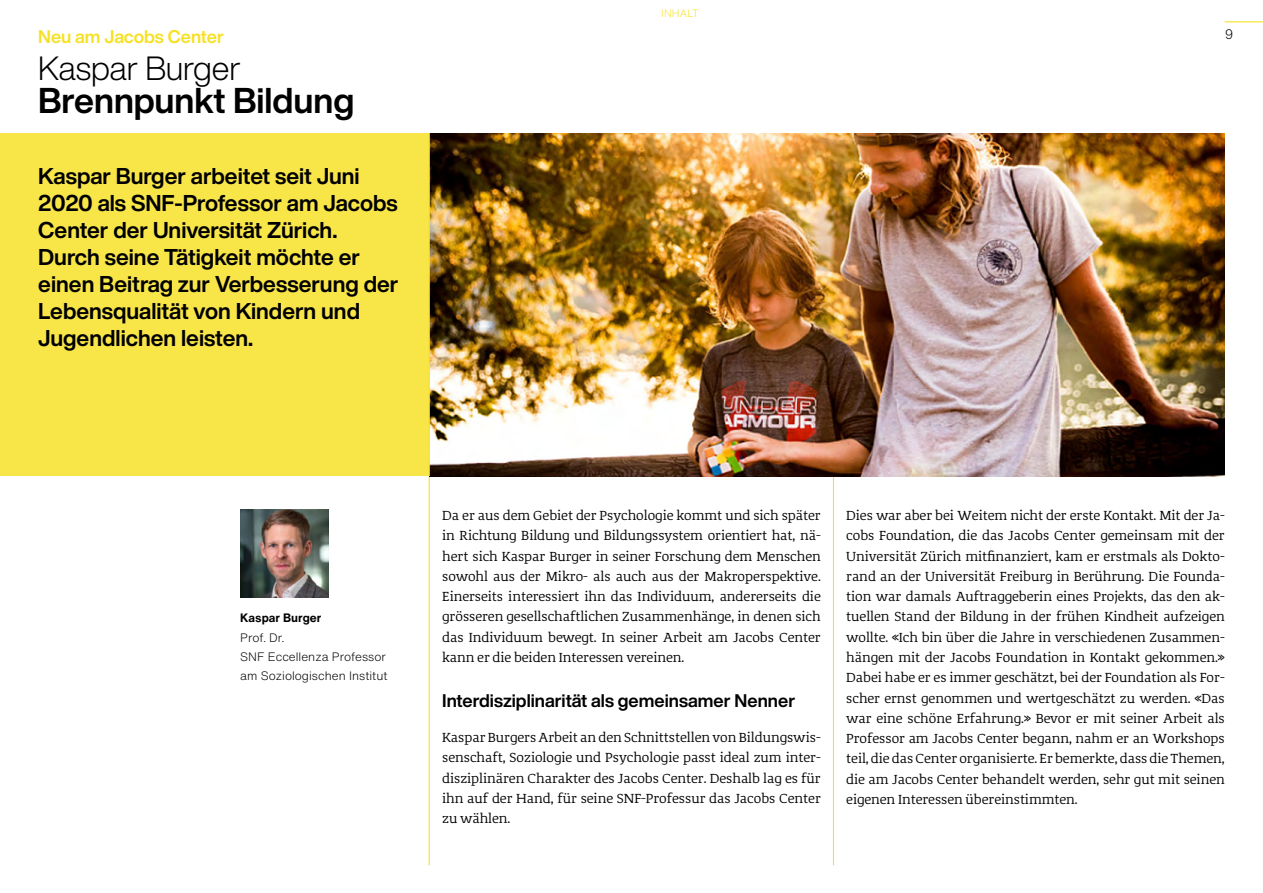
<style>
.page{position:relative;width:1263px;height:893px;background:#fff}
.page>*{position:absolute;margin:0;border:0;box-sizing:border-box;transform-origin:0 0}
.t1{font:700 35.25px "Helvetica Now Display";color:#000}
.t2{font:300 33px "Helvetica Now Display";color:#000}
.t3{font:700 22.5px/27px "Helvetica Now Display";color:#000}
.t4{font:700 18px "Helvetica Now Display";color:#000}
.t5{font:700 18px "Helvetica Now Display";color:#f7e125}
.t6{font:13.5px/20.2px "Corpo Serif";color:#000;text-align:justify}
.t7{font:300 13.5px "Helvetica Now Text";color:#000}
.t8{font:300 12px/19.2px "Helvetica Now Text";color:#000}
.t9{font:700 12px "Helvetica Now Text";color:#000}
.t10{font:300 10.5px "Helvetica Now Text";letter-spacing:.01em;color:#f7e125}
</style>
<div class="page">
<hr style="left:1225px;top:21px;width:38px;height:1px;background:#f7e125">
<hr style="left:833px;top:134px;width:1px;height:731px;background:#f7e125">
<hr style="left:429px;top:134px;width:1px;height:731px;background:#f7e125">
<img style="left:429px;top:134px;width:796px;height:342px">
<div style="left:0;top:134px;width:429px;height:342px;background:#f8e548"></div>
<img style="left:240px;top:509px;width:88px;height:88px">
<h3 class="t5" style="left:38px;top:25px;width:187px">Neu am Jacobs Center</h3>
<h2 class="t2" style="left:38px;top:46px;width:204px">Kaspar Burger</h2>
<h1 class="t1" style="left:38px;top:76px;width:318px">Brennpunkt Bildung</h1>
<h3 class="t3" style="left:38px;top:162px;width:362px">Kaspar Burger arbeitet seit Juni<br>2020 als SNF-Professor am Jacobs<br>Center der Universität Zürich.<br>Durch seine Tätigkeit möchte er einen Beitrag zur Verbesserung der<br>Lebensqualität von Kindern und<br>Jugendlichen leisten.</h3>
<p class="t10" style="left:661px;top:5px;width:39px">INHALT</p>
<p class="t7" style="left:1225px;top:25px;width:10px">9</p>
<p class="t9" style="left:240px;top:609px;width:83px">Kaspar Burger</p>
<p class="t8" style="left:240px;top:627px;width:149px">Prof. Dr.<br>SNF Eccellenza Professor am Soziologischen Institut</p>
<p class="t6" style="left:442px;top:506px;width:380px">Da er aus dem Gebiet der Psychologie kommt und sich später in Richtung Bildung und Bildungssystem orientiert hat, nä&shy;hert sich Kaspar Burger in seiner Forschung dem Menschen sowohl aus der Mikro- als auch aus der Makroperspektive.<br>Einerseits interessiert ihn das Individuum, andererseits die grösseren gesellschaftlichen Zusammenhänge, in denen sich das Individuum bewegt. In seiner Arbeit am Jacobs Center kann er die beiden Interessen vereinen.</p>
<h3 class="t4" style="left:442px;top:688px;width:354px">Interdisziplinarität als gemeinsamer Nenner</h3>
<p class="t6" style="left:442px;top:728px;width:380px">Kaspar Burgers Arbeit an den Schnittstellen von Bildungswis&shy;senschaft, Soziologie und Psychologie passt ideal zum inter&shy;disziplinären Charakter des Jacobs Center. Deshalb lag es für ihn auf der Hand, für seine SNF-Professur das Jacobs Center zu wählen.</p>
<p class="t6" style="left:846px;top:506px;width:380px">Dies war aber bei Weitem nicht der erste Kontakt. Mit der Ja&shy;cobs Foundation, die das Jacobs Center gemeinsam mit der Universität Zürich mitfinanziert, kam er erstmals als Dokto&shy;rand an der Universität Freiburg in Berührung. Die Founda&shy;tion war damals Auftraggeberin eines Projekts, das den ak&shy;tuellen Stand der Bildung in der frühen Kindheit aufzeigen wollte. «Ich bin über die Jahre in verschiedenen Zusammen&shy;hängen mit der Jacobs Foundation in Kontakt gekommen.» Dabei habe er es immer geschätzt, bei der Foundation als For&shy;scher ernst genommen und wertgeschätzt zu werden. «Das war eine schöne Erfahrung.» Bevor er mit seiner Arbeit als Professor am Jacobs Center begann, nahm er an Workshops teil, die das Center organisierte. Er bemerkte, dass die Themen, die am Jacobs Center behandelt werden, sehr gut mit seinen eigenen Interessen übereinstimmten.</p>
</div>
